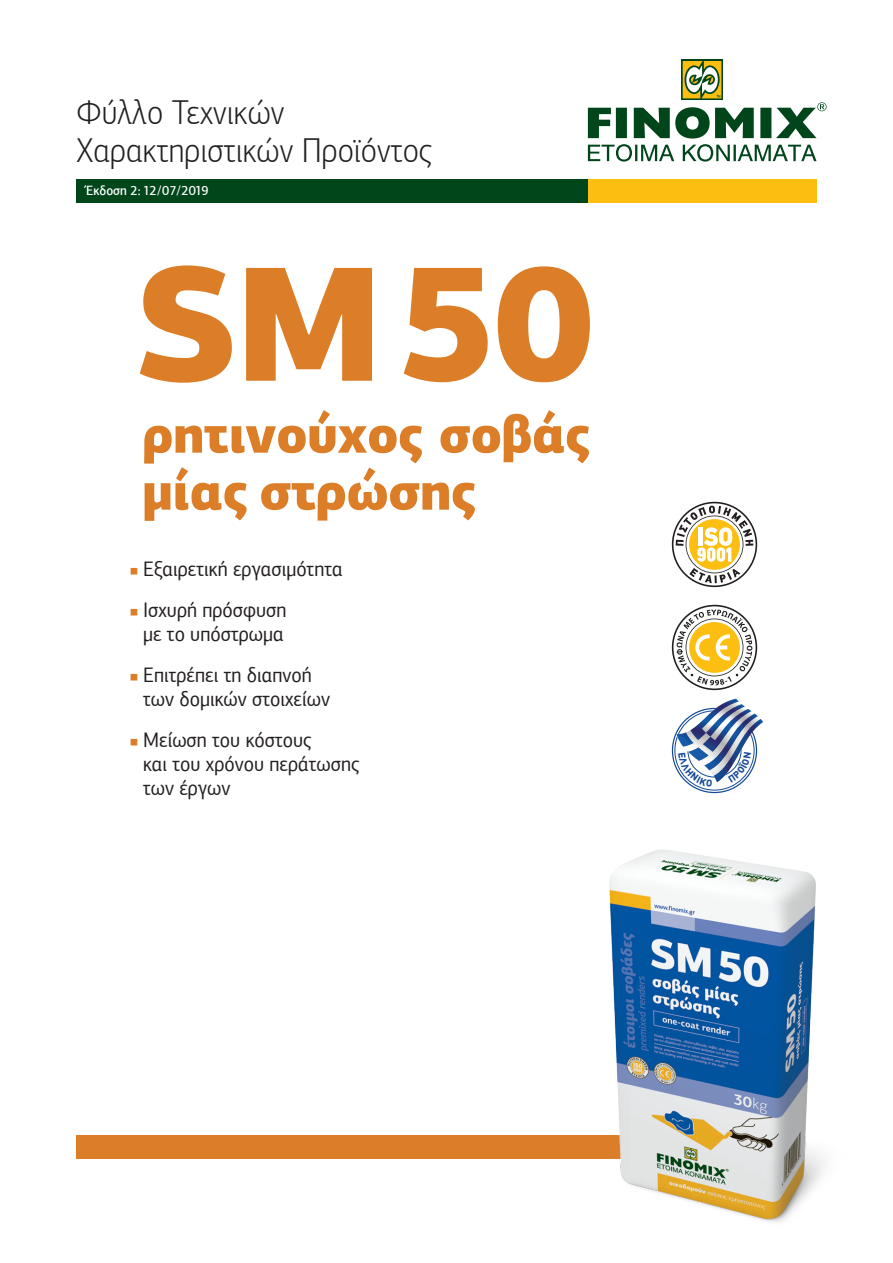
<style>
.page{position:relative;width:893px;height:1263px;background:#fff}
.page>*{position:absolute;margin:0;border:0;box-sizing:border-box;transform-origin:0 0}
.t1{font:900 163.5px "PF Agora Sans Pro";color:#dc7d27;scale:.95 1}
.t2{font:900 53.55px/57px "PF Agora Sans Pro";color:#dc7d27;scale:.94 1}
.t3{font:300 34.5px/37.5px "PF Agora Sans Pro";color:#231f20;scale:.93 1}
.t4{font:21px/24px "PF Agora Sans Pro";color:#231f20;scale:.93 1}
.t5{font:500 13.5px "PF Agora Sans Pro";color:#fff;scale:.93 1}
.s1{font-size:168.6px}
.s2{font-size:10.5px;color:#dc7d27}
</style>
<div class="page">
<div style="left:77px;top:1135px;width:633px;height:24px;background:#dc7d27"></div>
<div style="left:681px;top:60px;width:42px;height:40px;background:#00461a"></div>
<svg style="left:588px;top:61px;width:238px;height:101px"></svg>
<div style="left:588px;top:179px;width:228px;height:23px;background:#fdbe12"></div>
<div style="left:77px;top:179px;width:511px;height:23px;background:#00461a"></div>
<svg style="left:672px;top:502px;width:85px;height:85px"></svg>
<img style="left:609px;top:849px;width:215px;height:373px">
<svg style="left:672px;top:605px;width:85px;height:85px"></svg>
<svg style="left:674px;top:699px;width:89px;height:92px"></svg>
<h3 class="t3" style="left:77px;top:94px;width:384px">Φύλλο Τεχνικών<br>Χαρακτηριστικών Προϊόντος</h3>
<p class="t5" style="left:86px;top:182px;width:133px">Έκδοση 2: 12/07/2019</p>
<h1 class="t1" style="left:134px;top:217px;width:485px">SM <span class="s1">50</span></h1>
<h2 class="t2" style="left:142px;top:406px;width:478px">ρητινούχος σοβάς μίας στρώσης</h2>
<p class="t4" style="left:129px;top:557px;width:231px"><span class="s2">■</span> Εξαιρετική εργασιμότητα</p>
<p class="t4" style="left:129px;top:598px;width:170px;text-align:center"><span class="s2">■</span> Ισχυρή πρόσφυση με το υπόστρωμα</p>
<p class="t4" style="left:143px;top:663px;width:203px;text-indent:-14px"><span class="s2">■</span> Επιτρέπει τη διαπνοή των δομικών στοιχείων</p>
<p class="t4" style="left:143px;top:728px;width:234px;text-indent:-14px"><span class="s2">■</span> Μείωση του κόστους<br>και του χρόνου περάτωσης των έργων</p>
</div>
